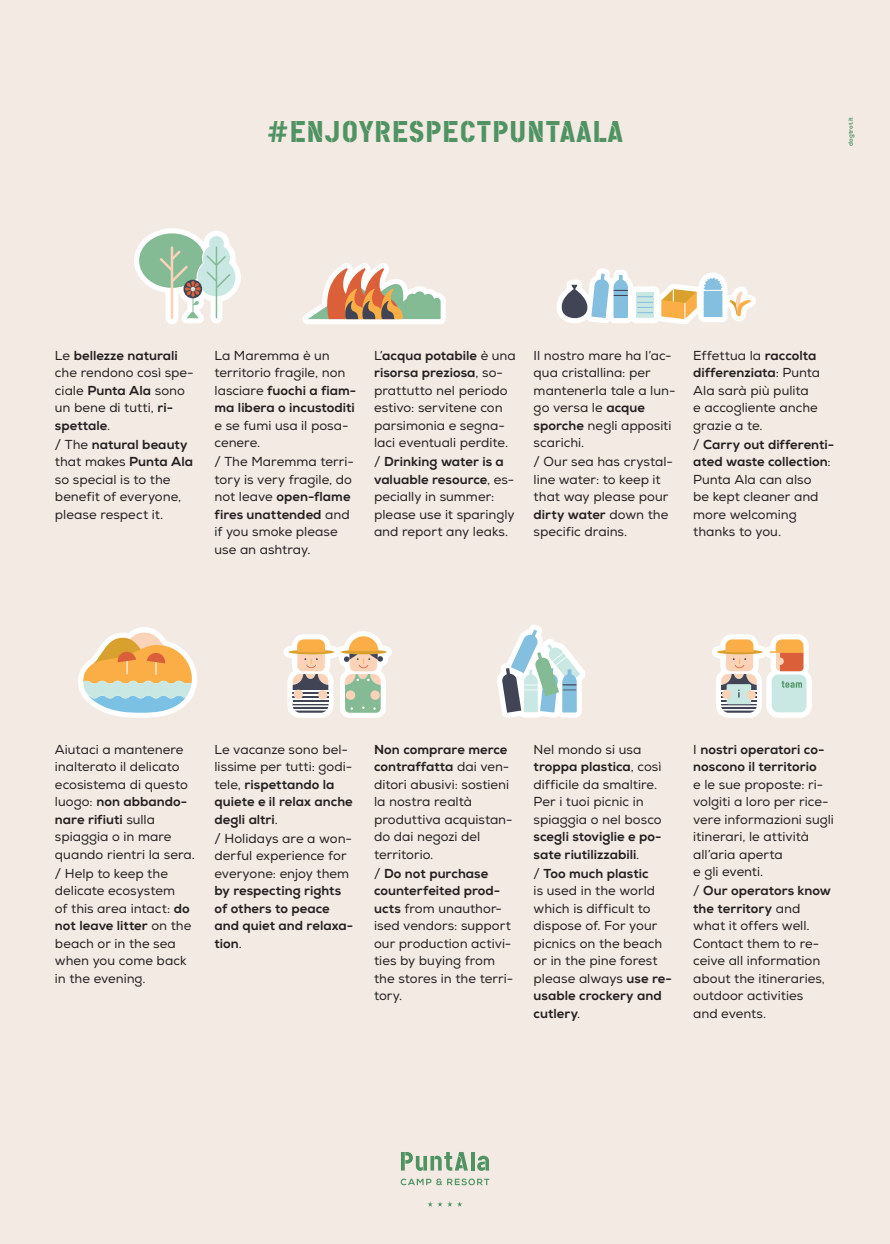
<style>
.page{position:relative;width:890px;height:1244px;background:#fff}
.page>*{position:absolute;margin:0;border:0;box-sizing:border-box;transform-origin:0 0}
.t1{font:30px "Cargo";letter-spacing:.02em;color:#509363}
.t2{font:13px/17.5px "Nexa";color:#231f20}
.t3{font:6.25px "Nexa X Bold";letter-spacing:.005em;color:#509363}
.s1{font-family:"Nexa X Bold"}
</style>
<div class="page">
<div style="left:0;top:0;width:889px;height:1244px;background:#f3eae4"></div>
<svg style="left:134px;top:228px;width:107px;height:96px"></svg>
<svg style="left:556px;top:268px;width:200px;height:56px"></svg>
<svg style="left:302px;top:263px;width:143px;height:61px"></svg>
<svg style="left:78px;top:627px;width:119px;height:91px"></svg>
<svg style="left:283px;top:631px;width:109px;height:87px"></svg>
<svg style="left:497px;top:624px;width:88px;height:94px"></svg>
<svg style="left:712px;top:634px;width:99px;height:84px"></svg>
<svg style="left:401px;top:1152px;width:67px;height:19px"></svg>
<svg style="left:471px;top:1152px;width:3px;height:18px"></svg>
<svg style="left:477px;top:1155px;width:12px;height:16px"></svg>
<svg style="left:400px;top:1178px;width:89px;height:7px"></svg>
<svg style="left:427px;top:1201px;width:35px;height:5px"></svg>
<p class="t1" style="left:267px;top:112px;width:358px">#ENJOYRESPECTPUNTAALA</p>
<p class="t3" style="left:846px;top:146px;width:31px;rotate:-90deg">dogtrot.it</p>
<p class="t2" style="left:55px;top:347px;width:140px">Le <span class="s1">bellezze naturali </span>che rendono così spe&shy;ciale <span class="s1">Punta Ala</span> sono un bene di tutti, <span class="s1">ri&shy;spettale</span>.</p>
<p class="t2" style="left:55px;top:436px;width:140px">/ The <span class="s1">natural beauty </span>that makes <span class="s1">Punta Ala </span>so special is to the benefit of everyone, please respect it.</p>
<p class="t2" style="left:214px;top:347px;width:143px">La Maremma è un territorio fragile, non lasciare <span class="s1">fuochi a fiam&shy;ma libera o incustoditi </span>e se fumi usa il posa&shy;cenere.</p>
<p class="t2" style="left:214px;top:453px;width:141px">/ The Maremma terri&shy;tory is very fragile, do not leave <span class="s1">open-flame fires unattended</span> and if you smoke please use an ashtray.</p>
<p class="t2" style="left:374px;top:347px;width:143px">L’<span class="s1">acqua potabile</span> è una <span class="s1">risorsa preziosa</span>, so&shy;prattutto nel periodo estivo: servitene con parsimonia e segna&shy;laci eventuali perdite.</p>
<p class="t2" style="left:374px;top:453px;width:142px">/ <span class="s1">Drinking water is a valuable resource</span>, es&shy;pecially in summer: please use it sparingly and report any leaks.</p>
<p class="t2" style="left:533px;top:347px;width:143px">Il nostro mare ha l’ac&shy;qua cristallina: per mantenerla tale a lun&shy;go versa le <span class="s1">acque sporche</span> negli appositi scarichi.</p>
<p class="t2" style="left:533px;top:453px;width:141px">/ Our sea has crystal&shy;line water: to keep it that way please pour <span class="s1">dirty water</span> down the specific drains.</p>
<p class="t2" style="left:693px;top:347px;width:128px">Effettua la <span class="s1">raccolta differenziata</span>: Punta<br>Ala sarà più pulita<br>e accogliente anche grazie a te.</p>
<p class="t2" style="left:693px;top:436px;width:142px">/ <span class="s1">Carry out differenti&shy;ated waste collection</span>:<br>Punta Ala can also<br>be kept cleaner and more welcoming thanks to you.</p>
<p class="t2" style="left:55px;top:740px;width:141px">Aiutaci a mantenere inalterato il delicato ecosistema di questo luogo: <span class="s1">non abbando&shy;nare rifiuti</span> sulla spiaggia o in mare quando rientri la sera.</p>
<p class="t2" style="left:55px;top:864px;width:138px">/ Help to keep the delicate ecosystem<br>of this area intact: <span class="s1">do not leave litter</span> on the beach or in the sea when you come back in the evening.</p>
<p class="t2" style="left:214px;top:740px;width:140px">Le vacanze sono bel&shy;lissime per tutti: godi&shy;tele, <span class="s1">rispettando la quiete e il relax anche degli altri</span>.</p>
<p class="t2" style="left:214px;top:829px;width:140px">/ Holidays are a won&shy;derful experience for everyone: enjoy them <span class="s1">by respecting rights of others to peace and quiet and relaxa&shy;tion</span>.</p>
<p class="t2" style="left:374px;top:740px;width:140px"><span class="s1">Non comprare merce contraffatta</span> dai ven&shy;ditori abusivi: sostieni la nostra realtà produttiva acquistan&shy;do dai negozi del territorio.</p>
<p class="t2" style="left:374px;top:864px;width:140px">/ <span class="s1">Do not purchase counterfeited prod&shy;ucts</span> from unauthor&shy;ised vendors: support our production activi&shy;ties by buying from the stores in the terri&shy;tory.</p>
<p class="t2" style="left:533px;top:740px;width:129px">Nel mondo si usa <span class="s1">troppa plastica</span>, così difficile da smaltire.<br>Per i tuoi picnic in spiaggia o nel bosco <span class="s1">scegli stoviglie e po&shy;sate riutilizzabili</span>.</p>
<p class="t2" style="left:533px;top:864px;width:140px">/ <span class="s1">Too much plastic<br></span>is used in the world which is difficult to dispose of. For your picnics on the beach or in the pine forest please always <span class="s1">use re&shy;usable crockery and cutlery</span>.</p>
<p class="t2" style="left:693px;top:740px;width:142px">I <span class="s1">nostri operatori co&shy;noscono il territorio<br></span>e le sue proposte: ri&shy;volgiti a loro per rice&shy;vere informazioni sugli itinerari, le attività all’aria aperta<br>e gli eventi.</p>
<p class="t2" style="left:693px;top:882px;width:139px">/ <span class="s1">Our operators know the territory</span> and what it offers well.<br>Contact them to re&shy;ceive all information about the itineraries, outdoor activities<br>and events.</p>
</div>
